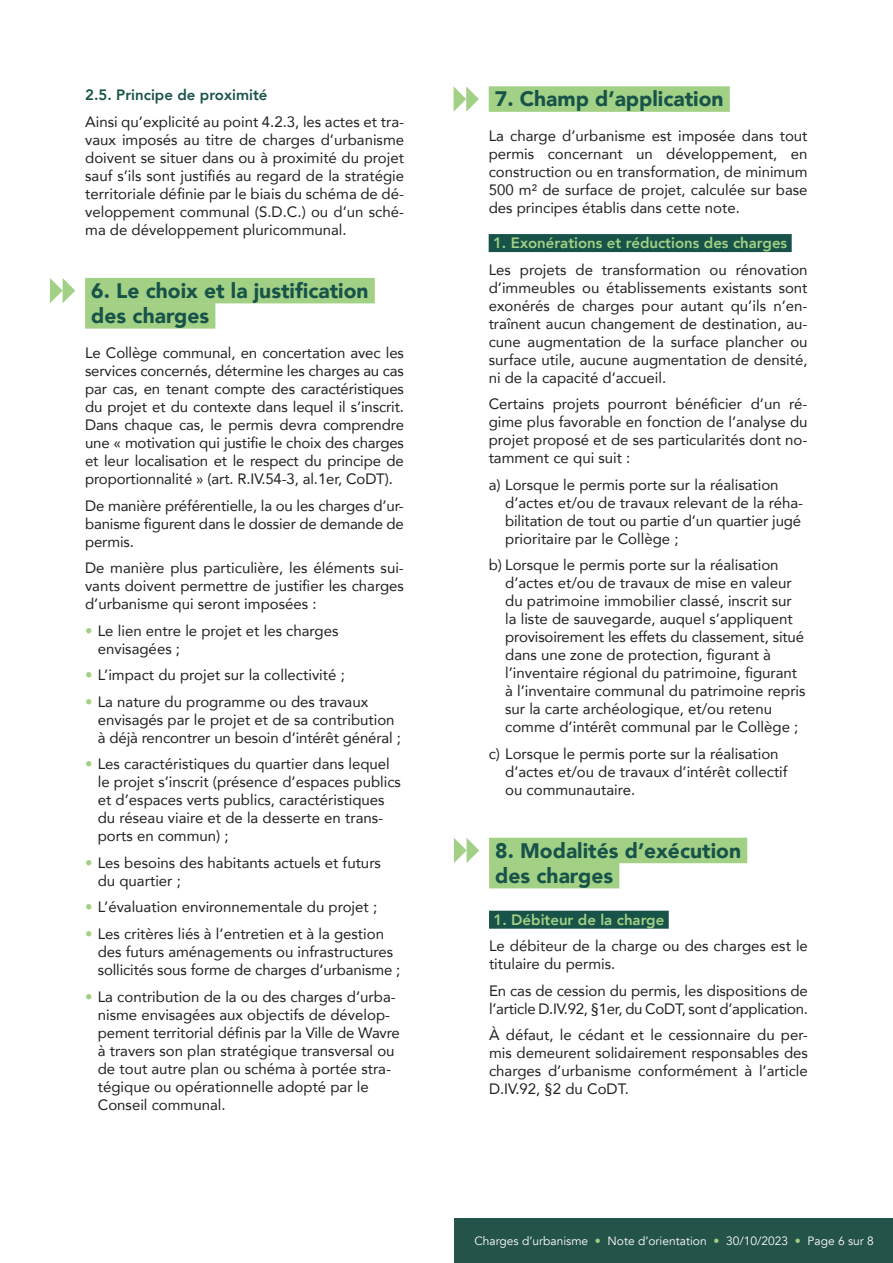
<style>
.page{position:relative;width:893px;height:1263px;background:#fff}
.page>*{position:absolute;margin:0;border:0;box-sizing:border-box;transform-origin:0 0}
.t1{font:900 21px/25.2px "Avenir";color:#185349}
.t2{font:15px/18px "Avenir";color:#231f20}
.t3{font:800 15px "Avenir";color:#a2d186}
.t4{font:800 15px "Avenir";color:#185349}
.t5{font:12px "Avenir";color:#fff}
.s1{color:#a2d186}
</style>
<div class="page">
<div style="left:489px;top:911px;width:180px;height:18px;background:#185349"></div>
<div style="left:489px;top:234px;width:303px;height:18px;background:#185349"></div>
<div style="left:85px;top:278px;width:290px;height:25px;background:#a2d186"></div>
<div style="left:85px;top:303px;width:130px;height:26px;background:#a2d186"></div>
<div style="left:489px;top:838px;width:258px;height:25px;background:#a2d186"></div>
<div style="left:489px;top:863px;width:130px;height:25px;background:#a2d186"></div>
<div style="left:489px;top:86px;width:241px;height:26px;background:#a2d186"></div>
<svg style="left:50px;top:278px;width:25px;height:25px"></svg>
<svg style="left:454px;top:838px;width:25px;height:25px"></svg>
<svg style="left:454px;top:86px;width:25px;height:26px"></svg>
<div style="left:455px;top:1219px;width:438px;height:44px;background:#245349"></div>
<p class="t4" style="left:85px;top:83px;width:184px">2.5. Principe de proximité</p>
<p class="t2" style="left:85px;top:112px;width:320px;text-align:justify">Ainsi qu’explicité au point 4.2.3, les actes et tra&shy;vaux imposés au titre de charges d’urbanisme doivent se situer dans ou à proximité du projet sauf s’ils sont justifiés au regard de la stratégie territoriale définie par le biais du schéma de dé&shy;veloppement communal (S.D.C.) ou d’un sché&shy;ma de développement pluricommunal.</p>
<p class="t1" style="left:91px;top:277px;width:279px">6. Le choix et la justification des charges</p>
<p class="t2" style="left:85px;top:344px;width:320px;text-align:justify">Le Collège communal, en concertation avec les services concernés, détermine les charges au cas par cas, en tenant compte des caractéristiques du projet et du contexte dans lequel il s’inscrit.<br>Dans chaque cas, le permis devra comprendre une « motivation qui justifie le choix des charges et leur localisation et le respect du principe de proportionnalité » (art. R.IV.54-3, al.1er, CoDT).</p>
<p class="t2" style="left:85px;top:496px;width:320px;text-align:justify">De manière préférentielle, la ou les charges d’ur&shy;banisme figurent dans le dossier de demande de permis.</p>
<p class="t2" style="left:85px;top:559px;width:320px;text-align:justify">De manière plus particulière, les éléments sui&shy;vants doivent permettre de justifier les charges d’urbanisme qui seront imposées :</p>
<p class="t2" style="left:98px;top:621px;width:242px;text-indent:-13px"><span class="s1">•</span> Le lien entre le projet et les charges envisagées ;</p>
<p class="t2" style="left:85px;top:666px;width:261px"><span class="s1">•</span> L’impact du projet sur la collectivité ;</p>
<p class="t2" style="left:98px;top:692px;width:305px;text-indent:-13px"><span class="s1">•</span> La nature du programme ou des travaux envisagés par le projet et de sa contribution à déjà rencontrer un besoin d’intérêt général ;</p>
<p class="t2" style="left:98px;top:755px;width:305px;text-indent:-13px"><span class="s1">•</span> Les caractéristiques du quartier dans lequel le projet s’inscrit (présence d’espaces publics et d’espaces verts publics, caractéristiques du réseau viaire et de la desserte en trans&shy;ports en commun) ;</p>
<p class="t2" style="left:98px;top:853px;width:285px;text-indent:-13px"><span class="s1">•</span> Les besoins des habitants actuels et futurs du quartier ;</p>
<p class="t2" style="left:85px;top:898px;width:294px"><span class="s1">•</span> L’évaluation environnementale du projet ;</p>
<p class="t2" style="left:98px;top:924px;width:304px;text-indent:-13px"><span class="s1">•</span> Les critères liés à l’entretien et à la gestion des futurs aménagements ou infrastructures sollicités sous forme de charges d’urbanisme ;</p>
<p class="t2" style="left:98px;top:987px;width:304px;text-indent:-13px"><span class="s1">•</span> La contribution de la ou des charges d’urba&shy;nisme envisagées aux objectifs de dévelop&shy;pement territorial définis par la Ville de Wavre à travers son plan stratégique transversal ou de tout autre plan ou schéma à portée stra&shy;tégique ou opérationnelle adopté par le Conseil communal.</p>
<p class="t1" style="left:495px;top:86px;width:230px">7. Champ d’application</p>
<p class="t2" style="left:489px;top:127px;width:320px;text-align:justify">La charge d’urbanisme est imposée dans tout permis concernant un développement, en construction ou en transformation, de minimum 500 m² de surface de projet, calculée sur base des principes établis dans cette note.</p>
<p class="t3" style="left:493px;top:231px;width:296px">1. Exonérations et réductions des charges</p>
<p class="t2" style="left:489px;top:260px;width:320px;text-align:justify">Les projets de transformation ou rénovation d’immeubles ou établissements existants sont exonérés de charges pour autant qu’ils n’en&shy;traînent aucun changement de destination, au&shy;cune augmentation de la surface plancher ou surface utile, aucune augmentation de densité, ni de la capacité d’accueil.</p>
<p class="t2" style="left:489px;top:395px;width:320px;text-align:justify">Certains projets pourront bénéficier d’un ré&shy;gime plus favorable en fonction de l’analyse du projet proposé et de ses particularités dont no&shy;tamment ce qui suit :</p>
<p class="t2" style="left:505px;top:475px;width:299px;text-indent:-16px">a) Lorsque le permis porte sur la réalisation d’actes et/ou de travaux relevant de la réha&shy;bilitation de tout ou partie d’un quartier jugé prioritaire par le Collège ;</p>
<p class="t2" style="left:505px;top:556px;width:302px;text-indent:-16px">b) Lorsque le permis porte sur la réalisation d’actes et/ou de travaux de mise en valeur du patrimoine immobilier classé, inscrit sur la liste de sauvegarde, auquel s’appliquent provisoirement les effets du classement, situé dans une zone de protection, figurant à l’inventaire régional du patrimoine, figurant à l’inventaire communal du patrimoine repris sur la carte archéologique, et/ou retenu comme d’intérêt communal par le Collège ;</p>
<p class="t2" style="left:505px;top:744px;width:284px;text-indent:-16px">c) Lorsque le permis porte sur la réalisation d’actes et/ou de travaux d’intérêt collectif ou communautaire.</p>
<p class="t1" style="left:495px;top:837px;width:247px">8. Modalités d’exécution des charges</p>
<p class="t3" style="left:493px;top:908px;width:172px">1. Débiteur de la charge</p>
<p class="t2" style="left:489px;top:937px;width:320px">Le débiteur de la charge ou des charges est le titulaire du permis.</p>
<p class="t2" style="left:489px;top:981px;width:320px">En cas de cession du permis, les dispositions de l’article D.IV.92, §1er, du CoDT, sont d’application.</p>
<p class="t2" style="left:489px;top:1026px;width:320px;text-align:justify">À défaut, le cédant et le cessionnaire du per&shy;mis demeurent solidairement responsables des charges d’urbanisme conformément à l’article D.IV.92, §2 du CoDT.</p>
<p class="t5" style="left:474px;top:1234px;width:401px">Charges d’urbanisme <span class="s1">•</span> Note d’orientation <span class="s1">•</span> 30/10/2023 <span class="s1">•</span> Page 6 sur 8</p>
</div>
